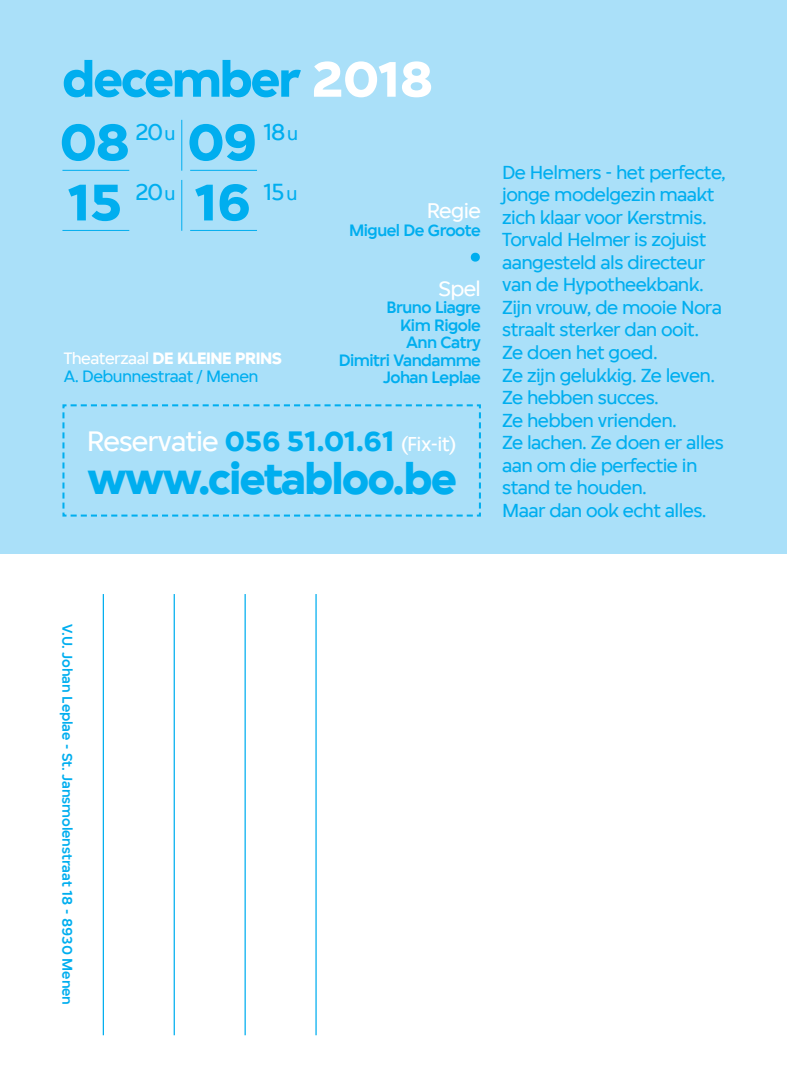
<style>
.page{position:relative;width:787px;height:1092px;background:#fff}
.page>*{position:absolute;margin:0;border:0;box-sizing:border-box;transform-origin:0 0}
.t1{font:700 55px "Simplistic Sans";letter-spacing:-.04em;color:#00aeef}
.t2{font:700 53.25px "Simplistic Sans";letter-spacing:-.03em;color:#00aeef}
.t3{font:700 46.75px "Simplistic Sans";letter-spacing:-.03em;color:#00aeef}
.t4{font:700 29.75px "Simplistic Sans";letter-spacing:-.03em;color:#00aeef}
.t5{font:24.75px "Simplistic Sans";letter-spacing:-.1em;color:#00aeef}
.t6{font:22.5px "Simplistic Sans";letter-spacing:-.03em;color:#fff}
.t7{font:20px/22.5px "Simplistic Sans";letter-spacing:-.03em;color:#00aeef}
.t8{font:500 17.5px/17.5px "Simplistic Sans";letter-spacing:-.03em;color:#00aeef;text-align:right}
.t9{font:17.5px/17.5px "Simplistic Sans";letter-spacing:-.03em;color:#00aeef}
.t10{font:500 15px "Simplistic Sans";letter-spacing:-.005em;color:#00aeef}
.s1{color:#fff}
.s2{font-size:19.75px}
.s3{font-weight:700;color:#fff}
.s4{font-weight:400;color:#fff}
.s5{font-weight:400;font-size:21.25px;color:#fff}
</style>
<div class="page">
<div style="left:0;top:0;width:787px;height:553px;background:#aae0f9"></div>
<hr style="left:103px;top:594px;width:1px;height:441px;background:#00aeef">
<hr style="left:174px;top:594px;width:1px;height:441px;background:#00aeef">
<hr style="left:244px;top:594px;width:2px;height:441px;background:#00aeef">
<hr style="left:315px;top:594px;width:2px;height:441px;background:#00aeef">
<svg style="left:471px;top:253px;width:9px;height:8px"></svg>
<hr style="left:181px;top:120px;width:1px;height:51px;background:#00aeef">
<hr style="left:62px;top:170px;width:67px;height:1px;background:#00aeef">
<hr style="left:190px;top:170px;width:67px;height:1px;background:#00aeef">
<hr style="left:181px;top:180px;width:1px;height:51px;background:#00aeef">
<hr style="left:62px;top:230px;width:67px;height:1px;background:#00aeef">
<hr style="left:190px;top:230px;width:67px;height:1px;background:#00aeef">
<svg style="left:62px;top:404px;width:419px;height:113px"></svg>
<h2 class="t2" style="left:62px;top:49px;width:372px">december <span class="s1">2018</span></h2>
<h1 class="t1" style="left:59px;top:111px;width:200px">08 09</h1>
<p class="t5" style="left:135px;top:118px;width:42px">20 <span class="s2">u</span></p>
<p class="t5" style="left:263px;top:118px;width:37px">18 <span class="s2">u</span></p>
<p class="t5" style="left:135px;top:178px;width:42px">20 <span class="s2">u</span></p>
<p class="t5" style="left:263px;top:178px;width:36px">15 <span class="s2">u</span></p>
<h1 class="t1" style="left:67px;top:171px;width:58px">15</h1>
<h1 class="t1" style="left:193px;top:171px;width:59px">16</h1>
<p class="t9" style="left:64px;top:349px;width:220px"><span class="s1">Theaterzaal</span> <span class="s3">DE KLEINE PRINS<br></span>A. Debunnestraat / Menen</p>
<p class="t6" style="left:427px;top:198px;width:56px">Regie</p>
<p class="t8" style="left:349px;top:221px;width:133px">Miguel De Groote</p>
<p class="t6" style="left:438px;top:275px;width:44px">Spel</p>
<p class="t8" style="left:339px;top:298px;width:143px">Bruno Liagre<br>Kim Rigole<br>Ann Catry<br>Dimitri Vandamme<br>Johan Leplae</p>
<h3 class="t4" style="left:87px;top:424px;width:371px"><span class="s4">Reservatie</span> 056 51.01.61 <span class="s5">(Fix-it)</span></h3>
<h3 class="t3" style="left:87px;top:451px;width:370px">www.cietabloo.be</h3>
<p class="t7" style="left:502px;top:161px;width:225px">De Helmers - het perfecte, jonge modelgezin maakt zich klaar voor Kerstmis.<br>Torvald Helmer is zojuist aangesteld als directeur van de Hypotheekbank.<br>Zijn vrouw, de mooie Nora straalt sterker dan ooit.<br>Ze doen het goed.<br>Ze zijn gelukkig. Ze leven.<br>Ze hebben succes.<br>Ze hebben vrienden.<br>Ze lachen. Ze doen er alles aan om die perfectie in stand te houden.<br>Maar dan ook echt alles.</p>
<p class="t10" style="left:76px;top:624px;width:382px;rotate:90deg">V.U. Johan Leplae - St. Jansmolenstraat 18 - 8930 Menen</p>
</div>
